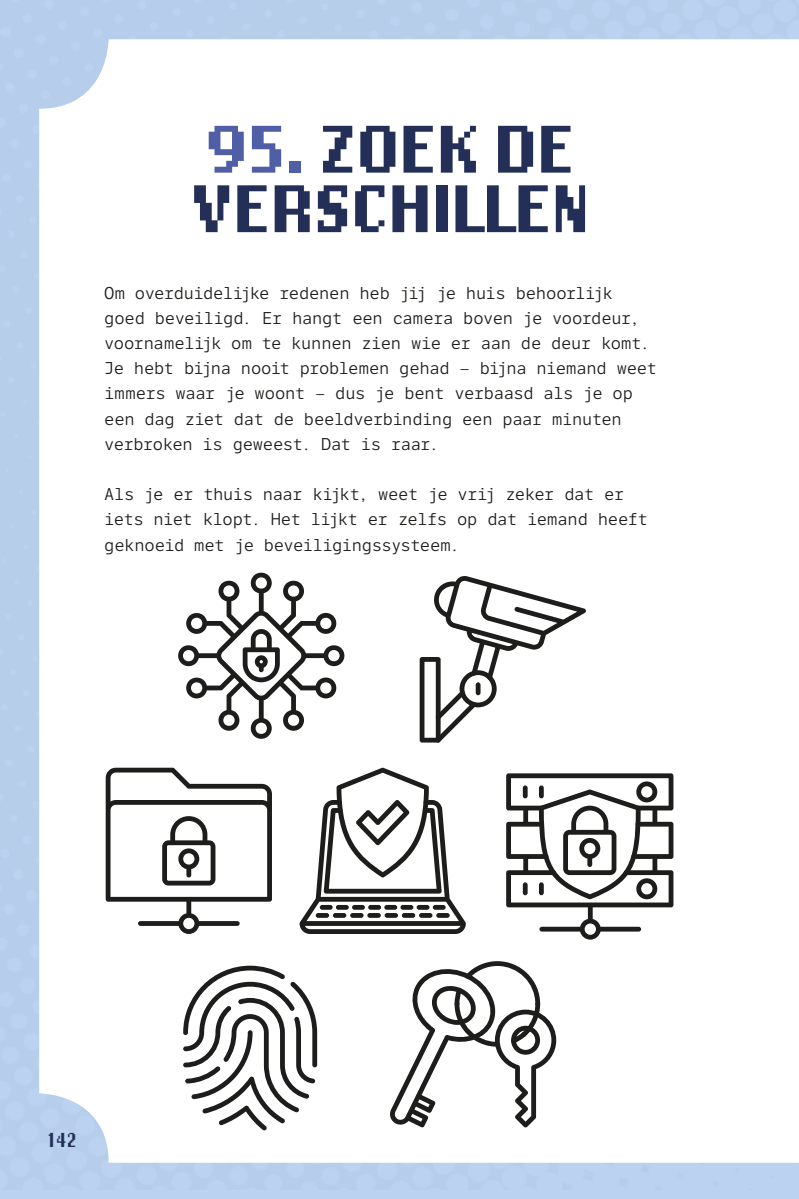
<style>
.page{position:relative;width:799px;height:1199px;background:#fff}
.page>*{position:absolute;margin:0;border:0;box-sizing:border-box;transform-origin:0 0}
.t1{font:700 70px/59.5px "Lo Res 12 OT";letter-spacing:-.05em;color:#232f57}
.t2{font:700 21px "Lo Res 15 OT";color:#232f57}
.t3{font:16.62px/25.2px "LFT Etica Mono";letter-spacing:-.025em;color:#1d1d1b}
.s1{color:#505fa5}
</style>
<div class="page">
<img style="left:0;top:0;width:799px;height:1190px">
<svg style="left:183px;top:966px;width:134px;height:164px"></svg>
<svg style="left:106px;top:768px;width:166px;height:166px"></svg>
<svg style="left:420px;top:576px;width:166px;height:166px"></svg>
<hr style="left:476px;top:682px;width:4px;height:13px;background:#1d1d1b;border-radius:2px">
<svg style="left:300px;top:768px;width:166px;height:166px"></svg>
<svg style="left:506px;top:773px;width:167px;height:167px"></svg>
<svg style="left:177px;top:572px;width:167px;height:167px"></svg>
<svg style="left:388px;top:961px;width:168px;height:166px"></svg>
<h1 class="t1" style="left:188px;top:117px;width:404px"><span class="s1">95.</span> ZOEK DE<br>VERSCHILLEN</h1>
<p class="t3" style="left:104px;top:280px;width:554px">Om overduidelijke redenen heb jij je huis behoorlijk goed beveiligd. Er hangt een camera boven je voordeur, voornamelijk om te kunnen zien wie er aan de deur komt.<br>Je hebt bijna nooit problemen gehad – bijna niemand weet immers waar je woont – dus je bent verbaasd als je op een dag ziet dat de beeldverbinding een paar minuten verbroken is geweest. Dat is raar.</p>
<p class="t3" style="left:104px;top:482px;width:545px">Als je er thuis naar kijkt, weet je vrij zeker dat er iets niet klopt. Het lijkt er zelfs op dat iemand heeft geknoeid met je beveiligingssysteem.</p>
<p class="t2" style="left:48px;top:1127px;width:30px">142</p>
</div>
